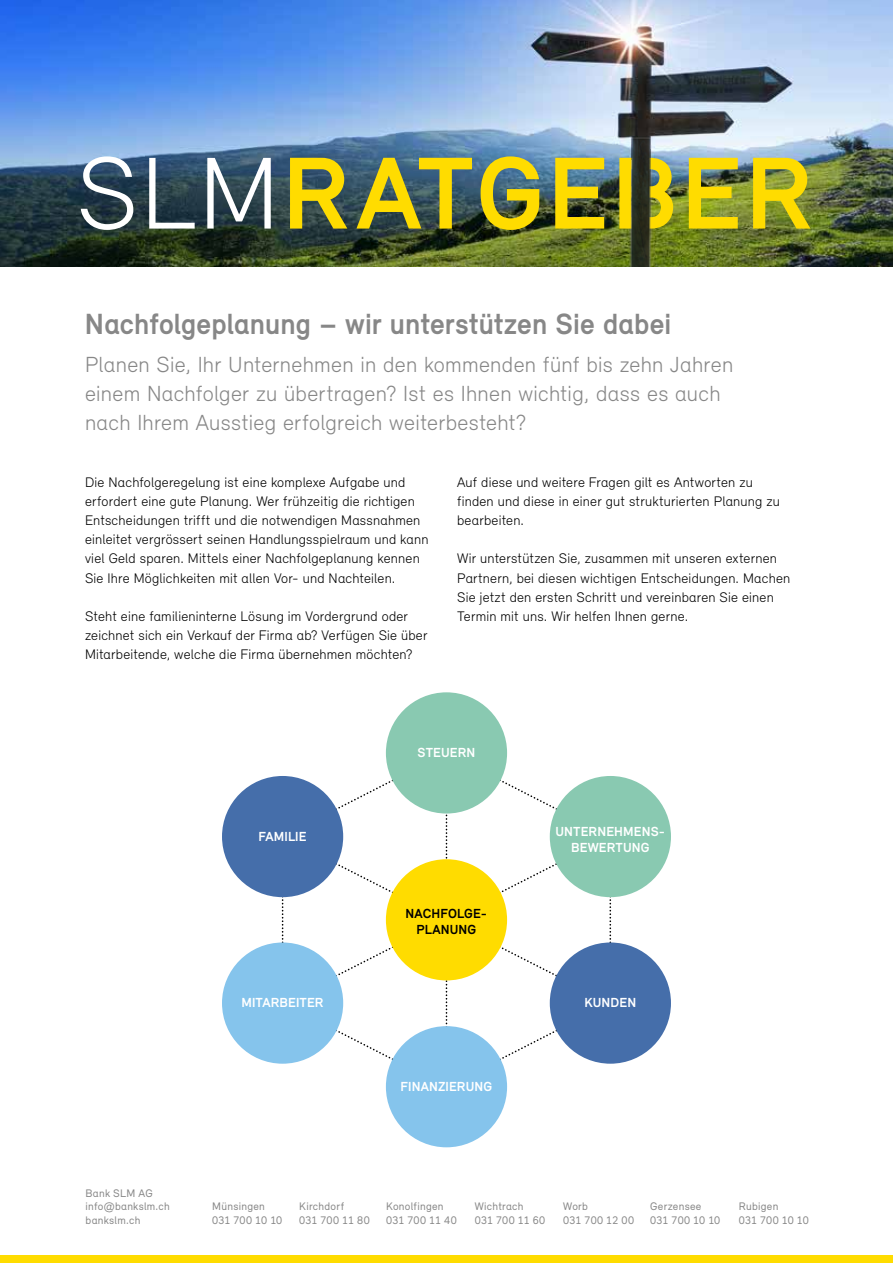
<style>
.page{position:relative;width:893px;height:1263px;background:#fff}
.page>*{position:absolute;margin:0;border:0;box-sizing:border-box;transform-origin:0 0}
.t1{font:700 105px "Relevant";letter-spacing:.035em;color:#ffdc00}
.t2{font:700 30px "Relevant";letter-spacing:.005em;color:#878787}
.t3{font:300 22.5px/28.7px "Relevant";letter-spacing:.01em;color:#878787}
.t4{font:300 14.25px/19.2px "Relevant";letter-spacing:.015em;color:#000}
.t5{font:700 13.5px/15.8px "Relevant";letter-spacing:.01em;color:#fff;text-align:center}
.t6{font:700 13.5px/15.8px "Relevant";letter-spacing:.01em;color:#000;text-align:center}
.t7{font:11.25px/13.5px "Relevant";letter-spacing:.025em;color:#878787}
.t8{font:11.25px "Relevant";letter-spacing:-.005em;color:#878787}
.s1{font-weight:300;color:#fff}
</style>
<div class="page">
<img style="left:0;top:0;width:893px;height:267px">
<svg style="left:280px;top:752px;width:333px;height:336px"></svg>
<div style="left:222px;top:776px;width:121px;height:121px;background:#456eaa;border-radius:50%"></div>
<div style="left:550px;top:776px;width:121px;height:121px;background:#89c9b1;border-radius:50%"></div>
<div style="left:222px;top:942px;width:121px;height:122px;background:#85c4ec;border-radius:50%"></div>
<div style="left:550px;top:942px;width:121px;height:122px;background:#456eaa;border-radius:50%"></div>
<div style="left:386px;top:859px;width:121px;height:121px;background:#ffdc00;border-radius:50%"></div>
<div style="left:386px;top:692px;width:121px;height:121px;background:#89c9b1;border-radius:50%"></div>
<div style="left:386px;top:1026px;width:121px;height:121px;background:#85c4ec;border-radius:50%"></div>
<div style="left:0;top:1255px;width:893px;height:8px;background:#ffdc00"></div>
<h1 class="t1" style="left:77px;top:129px;width:738px"><span class="s1">SLM</span>RATGEBER</h1>
<h2 class="t2" style="left:85px;top:305px;width:588px">Nachfolgeplanung – wir unterstützen Sie dabei</h2>
<h3 class="t3" style="left:85px;top:350px;width:650px">Planen Sie, Ihr Unternehmen in den kommenden fünf bis zehn Jahren einem Nachfolger zu übertragen? Ist es Ihnen wichtig, dass es auch nach Ihrem Ausstieg erfolgreich weiterbesteht?</h3>
<p class="t4" style="left:85px;top:472px;width:345px">Die Nachfolgeregelung ist eine komplexe Aufgabe und erfordert eine gute Planung. Wer frühzeitig die richtigen Entscheidungen trifft und die notwendigen Massnahmen einleitet vergrössert seinen Handlungsspielraum und kann viel Geld sparen. Mittels einer Nachfolgeplanung kennen Sie Ihre Möglichkeiten mit allen Vor- und Nachteilen.</p>
<p class="t4" style="left:85px;top:606px;width:344px">Steht eine familieninterne Lösung im Vordergrund oder zeichnet sich ein Verkauf der Firma ab? Verfügen Sie über<br>Mitarbeitende, welche die Firma übernehmen möchten?</p>
<p class="t4" style="left:457px;top:472px;width:324px">Auf diese und weitere Fragen gilt es Antworten zu finden und diese in einer gut strukturierten Planung zu bearbeiten.</p>
<p class="t4" style="left:457px;top:549px;width:335px">Wir unterstützen Sie, zusammen mit unseren externen Partnern, bei diesen wichtigen Entscheidungen. Machen Sie jetzt den ersten Schritt und vereinbaren Sie einen Termin mit uns. Wir helfen Ihnen gerne.</p>
<p class="t5" style="left:417px;top:744px;width:59px">STEUERN</p>
<p class="t5" style="left:258px;top:828px;width:50px">FAMILIE</p>
<p class="t5" style="left:555px;top:823px;width:111px">UNTERNEHMENS-<br>BEWERTUNG</p>
<p class="t6" style="left:406px;top:905px;width:83px">NACHFOLGE-<br>PLANUNG</p>
<p class="t5" style="left:241px;top:994px;width:84px">MITARBEITER</p>
<p class="t5" style="left:584px;top:994px;width:53px">KUNDEN</p>
<p class="t7" style="left:85px;top:1186px;width:86px">Bank SLM AG info@bankslm.ch bankslm.ch</p>
<p class="t5" style="left:401px;top:1078px;width:93px">FINANZIERUNG</p>
<p class="t7" style="left:212px;top:1199px;width:54px">Münsingen</p>
<p class="t7" style="left:299px;top:1199px;width:46px">Kirchdorf</p>
<p class="t7" style="left:386px;top:1199px;width:59px">Konolfingen</p>
<p class="t7" style="left:475px;top:1199px;width:50px">Wichtrach</p>
<p class="t7" style="left:563px;top:1199px;width:26px">Worb</p>
<p class="t7" style="left:650px;top:1199px;width:53px">Gerzensee</p>
<p class="t7" style="left:739px;top:1199px;width:41px">Rubigen</p>
<p class="t8" style="left:212px;top:1213px;width:72px">031 700 10 10</p>
<p class="t7" style="left:299px;top:1213px;width:72px">031 700 11 80</p>
<p class="t7" style="left:386px;top:1213px;width:72px">031 700 11 40</p>
<p class="t7" style="left:475px;top:1213px;width:72px">031 700 11 60</p>
<p class="t7" style="left:563px;top:1213px;width:72px">031 700 12 00</p>
<p class="t8" style="left:650px;top:1213px;width:72px">031 700 10 10</p>
<p class="t8" style="left:739px;top:1213px;width:72px">031 700 10 10</p>
</div>
